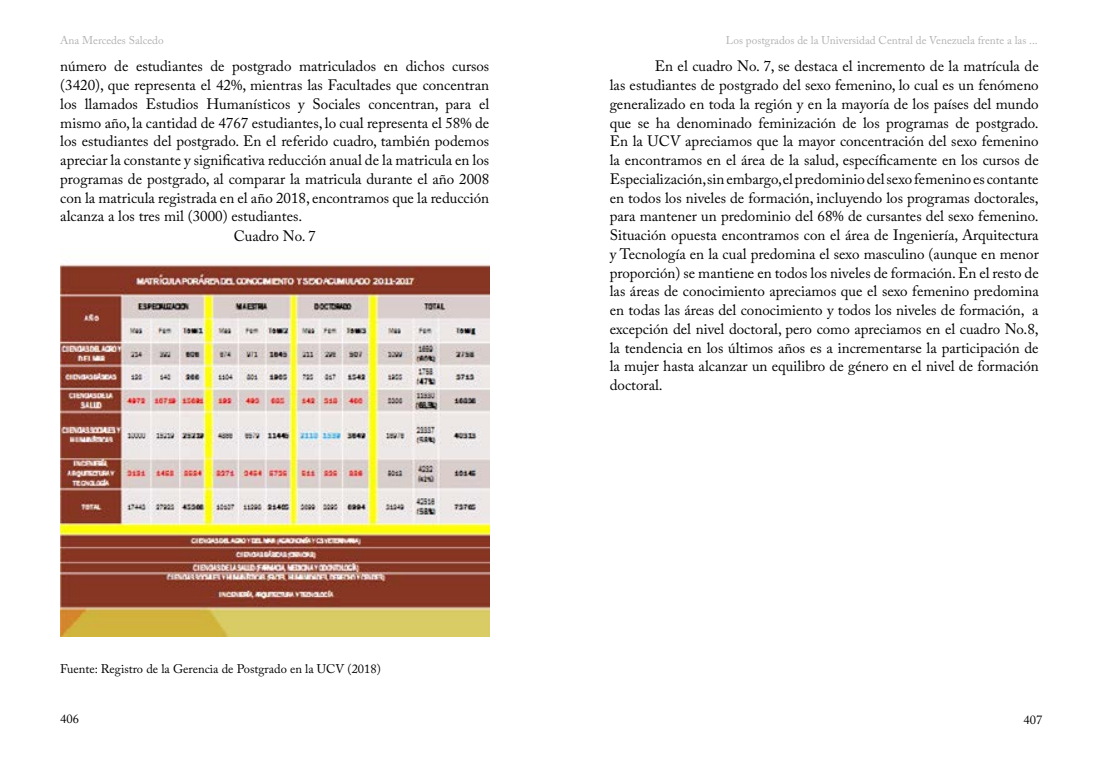
<style>
.page{position:relative;width:1099px;height:762px;background:#fff}
.page>*{position:absolute;margin:0;border:0;box-sizing:border-box;transform-origin:0 0}
.t1{font:15px/18.8px "Adobe Caslon Pro";color:#000;text-align:justify}
.t2{font:12.5px "Adobe Caslon Pro";color:#000}
.t3{font:11.25px "Adobe Caslon Pro";color:#b2b2b2}
</style>
<div class="page">
<img style="left:60px;top:264px;width:429px;height:373px">
<p class="t3" style="left:60px;top:33px;width:105px">Ana Mercedes Salcedo</p>
<p class="t3" style="left:725px;top:33px;width:313px">Los postgrados de la Universidad Central de Venezuela frente a las ...</p>
<p class="t1" style="left:60px;top:57px;width:430px">número de estudiantes de postgrado matriculados en dichos cursos</p>
<p class="t1" style="left:60px;top:75px;width:430px">(3420), que representa el 42%, mientras las Facultades que concentran</p>
<p class="t1" style="left:60px;top:94px;width:430px">los llamados Estudios Humanísticos y Sociales concentran, para el</p>
<p class="t1" style="left:60px;top:113px;width:430px">mismo año, la cantidad de 4767 estudiantes, lo cual representa el 58% de</p>
<p class="t1" style="left:60px;top:132px;width:430px">los estudiantes del postgrado. En el referido cuadro, también podemos</p>
<p class="t1" style="left:60px;top:150px;width:430px">apreciar la constante y significativa reducción anual de la matricula en los</p>
<p class="t1" style="left:60px;top:169px;width:430px">programas de postgrado, al comparar la matricula durante el año 2008</p>
<p class="t1" style="left:60px;top:188px;width:430px">con la matricula registrada en el año 2018, encontramos que la reducción</p>
<p class="t1" style="left:60px;top:207px;width:243px">alcanza a los tres mil (3000) estudiantes.</p>
<p class="t1" style="left:234px;top:226px;width:84px">Cuadro No. 7</p>
<p class="t2" style="left:60px;top:661px;width:322px">Fuente: Registro de la Gerencia de Postgrado en la UCV (2018)</p>
<p class="t1" style="left:609px;top:57px;width:430px;text-indent:45px">En el cuadro No. 7, se destaca el incremento de la matrícula de las estudiantes de postgrado del sexo femenino, lo cual es un fenómeno generalizado en toda la región y en la mayoría de los países del mundo que se ha denominado feminización de los programas de postgrado.<br>En la UCV apreciamos que la mayor concentración del sexo femenino la encontramos en el área de la salud, específicamente en los cursos de Especialización, sin embargo, el predominio del sexo femenino es contante en todos los niveles de formación, incluyendo los programas doctorales, para mantener un predominio del 68% de cursantes del sexo femenino.<br>Situación opuesta encontramos con el área de Ingeniería, Arquitectura y Tecnología en la cual predomina el sexo masculino (aunque en menor proporción) se mantiene en todos los niveles de formación. En el resto de las áreas de conocimiento apreciamos que el sexo femenino predomina en todas las áreas del conocimiento y todos los niveles de formación, a excepción del nivel doctoral, pero como apreciamos en el cuadro No.8, la tendencia en los últimos años es a incrementarse la participación de la mujer hasta alcanzar un equilibro de género en el nivel de formación doctoral.</p>
<p class="t2" style="left:60px;top:712px;width:20px">406</p>
<p class="t2" style="left:1023px;top:712px;width:20px">407</p>
</div>
